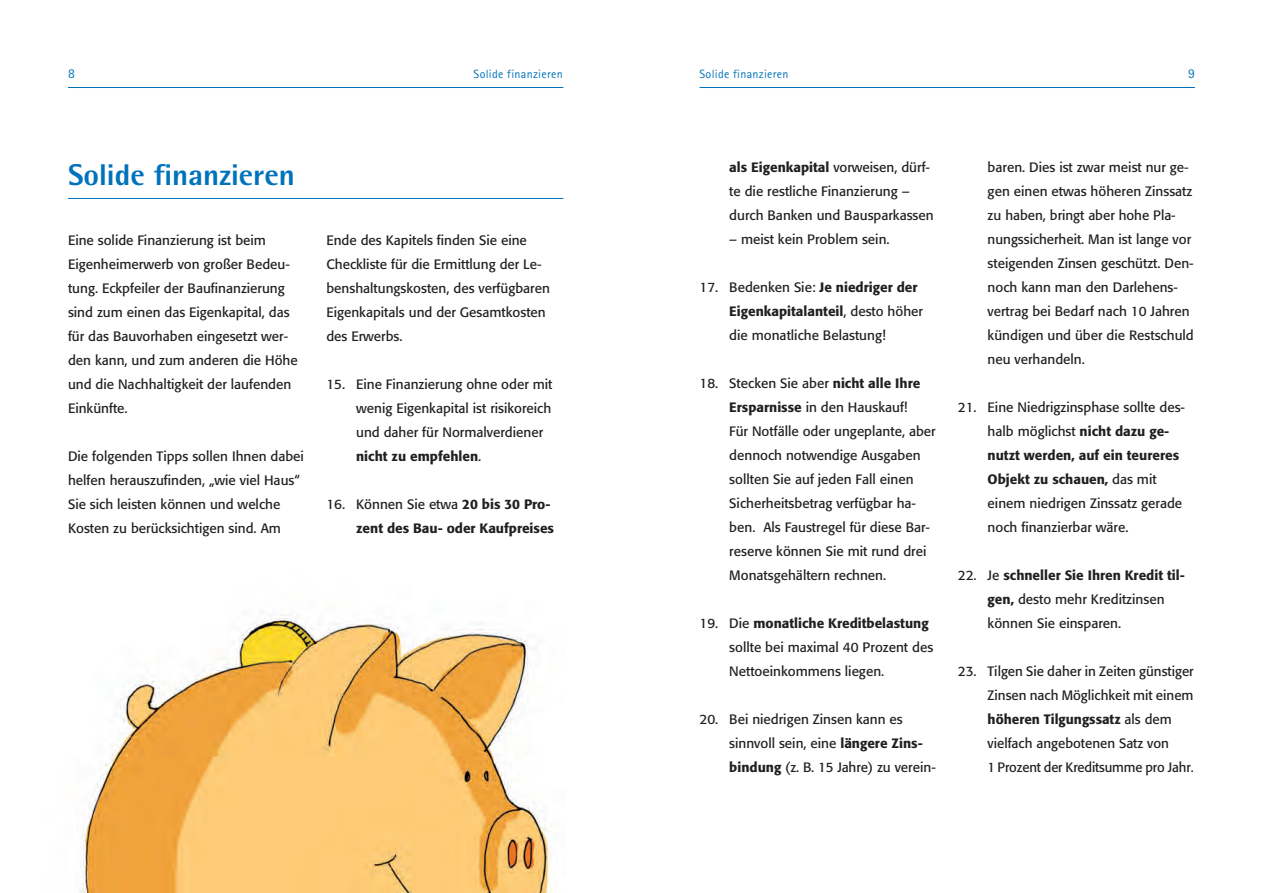
<style>
.page{position:relative;width:1263px;height:893px;background:#fff}
.page>*{position:absolute;margin:0;border:0;box-sizing:border-box;transform-origin:0 0}
.t1{font:800 30px "AT Rotis Semi Sans";color:#0072bc}
.t2{font:13.5px/24px "Formata";color:#231f20}
.t3{font:500 13.5px/24px "Formata";color:#231f20;text-align:right}
.t4{font:13.5px "AT Rotis Sans Serif";color:#0072bc}
.t5{font:12px "AT Rotis Sans Serif";letter-spacing:.025em;color:#0072bc}
.s1{font-weight:500}
.s2{font-weight:400}
</style>
<div class="page">
<hr style="left:699px;top:87px;width:496px;height:1px;background:#0072bc">
<hr style="left:68px;top:87px;width:495px;height:1px;background:#0072bc">
<hr style="left:68px;top:198px;width:495px;height:1px;background:#0072bc">
<img style="left:79px;top:611px;width:473px;height:282px">
<p class="t4" style="left:68px;top:66px;width:8px">8</p>
<p class="t5" style="left:474px;top:67px;width:91px">Solide finanzieren</p>
<h1 class="t1" style="left:68px;top:156px;width:228px">Solide finanzieren</h1>
<p class="t2" style="left:68px;top:228px;width:231px">Eine solide Finanzierung ist beim Eigenheimerwerb von großer Bedeu&shy;tung. Eckpfeiler der Baufinanzierung sind zum einen das Eigenkapital, das für das Bauvorhaben eingesetzt wer&shy;den kann, und zum anderen die Höhe und die Nachhaltigkeit der laufenden Einkünfte.</p>
<p class="t2" style="left:68px;top:444px;width:237px">Die folgenden Tipps sollen Ihnen dabei helfen herauszufinden, „wie viel Haus“ Sie sich leisten können und welche Kosten zu berücksichtigen sind. Am</p>
<p class="t2" style="left:326px;top:228px;width:225px">Ende des Kapitels finden Sie eine<br>Checkliste für die Ermittlung der Le&shy;benshaltungskosten, des verfügbaren<br>Eigenkapitals und der Gesamtkosten des Erwerbs.</p>
<p class="t2" style="left:356px;top:372px;width:198px;text-indent:-30px">15. Eine Finanzierung ohne oder mit wenig Eigenkapital ist risikoreich und daher für Normalverdiener <span class="s1">nicht zu empfehlen</span>.</p>
<p class="t3" style="left:326px;top:492px;width:229px"><span class="s2">16. Können Sie etwa</span> 20 bis 30 Pro&shy;zent des Bau- oder Kaufpreises</p>
<p class="t5" style="left:699px;top:67px;width:91px">Solide finanzieren</p>
<p class="t4" style="left:1188px;top:66px;width:8px">9</p>
<p class="t2" style="left:729px;top:156px;width:206px"><span class="s1">als Eigenkapital</span> vorweisen, dürf&shy;te die restliche Finanzierung – durch Banken und Bausparkassen</p>
<p class="t2" style="left:729px;top:228px;width:160px">– meist kein Problem sein.</p>
<p class="t2" style="left:729px;top:276px;width:195px;text-indent:-30px">17. Bedenken Sie: <span class="s1">Je niedriger der<br>Eigenkapitalanteil</span>, desto höher die monatliche Belastung!</p>
<p class="t2" style="left:729px;top:372px;width:208px;text-indent:-30px">18. Stecken Sie aber <span class="s1">nicht alle Ihre<br>Ersparnisse</span> in den Hauskauf!<br>Für Notfälle oder ungeplante, aber dennoch notwendige Ausgaben sollten Sie auf jeden Fall einen<br>Sicherheitsbetrag verfügbar ha&shy;ben. Als Faustregel für diese Bar&shy;reserve können Sie mit rund drei<br>Monatsgehältern rechnen.</p>
<p class="t2" style="left:729px;top:612px;width:205px;text-indent:-30px">19. Die <span class="s1">monatliche Kreditbelastung </span>sollte bei maximal 40 Prozent des<br>Nettoeinkommens liegen.</p>
<p class="t2" style="left:729px;top:708px;width:208px;text-indent:-30px">20. Bei niedrigen Zinsen kann es sinnvoll sein, eine <span class="s1">längere Zins&shy;bindung</span> (z. B. 15 Jahre) zu verein-</p>
<p class="t2" style="left:988px;top:156px;width:208px">baren. Dies ist zwar meist nur ge&shy;gen einen etwas höheren Zinssatz zu haben, bringt aber hohe Pla&shy;nungssicherheit. Man ist lange vor steigenden Zinsen geschützt. Den&shy;noch kann man den Darlehens&shy;vertrag bei Bedarf nach 10 Jahren kündigen und über die Restschuld neu verhandeln.</p>
<p class="t2" style="left:988px;top:396px;width:199px;text-indent:-30px">21. Eine Niedrigzinsphase sollte des&shy;halb möglichst <span class="s1">nicht dazu ge&shy;nutzt werden, auf ein teureres<br>Objekt zu schauen,</span> das mit einem niedrigen Zinssatz gerade noch finanzierbar wäre.</p>
<p class="t2" style="left:988px;top:564px;width:199px;text-indent:-30px">22. Je <span class="s1">schneller Sie Ihren Kredit til&shy;gen,</span> desto mehr Kreditzinsen können Sie einsparen.</p>
<p class="t2" style="left:988px;top:659px;width:208px;text-indent:-30px">23. Tilgen Sie daher in Zeiten günstiger Zinsen nach Möglichkeit mit einem <span class="s1">höheren Tilgungssatz</span> als dem vielfach angebotenen Satz von<br>1 Prozent der Kreditsumme pro Jahr.</p>
</div>
